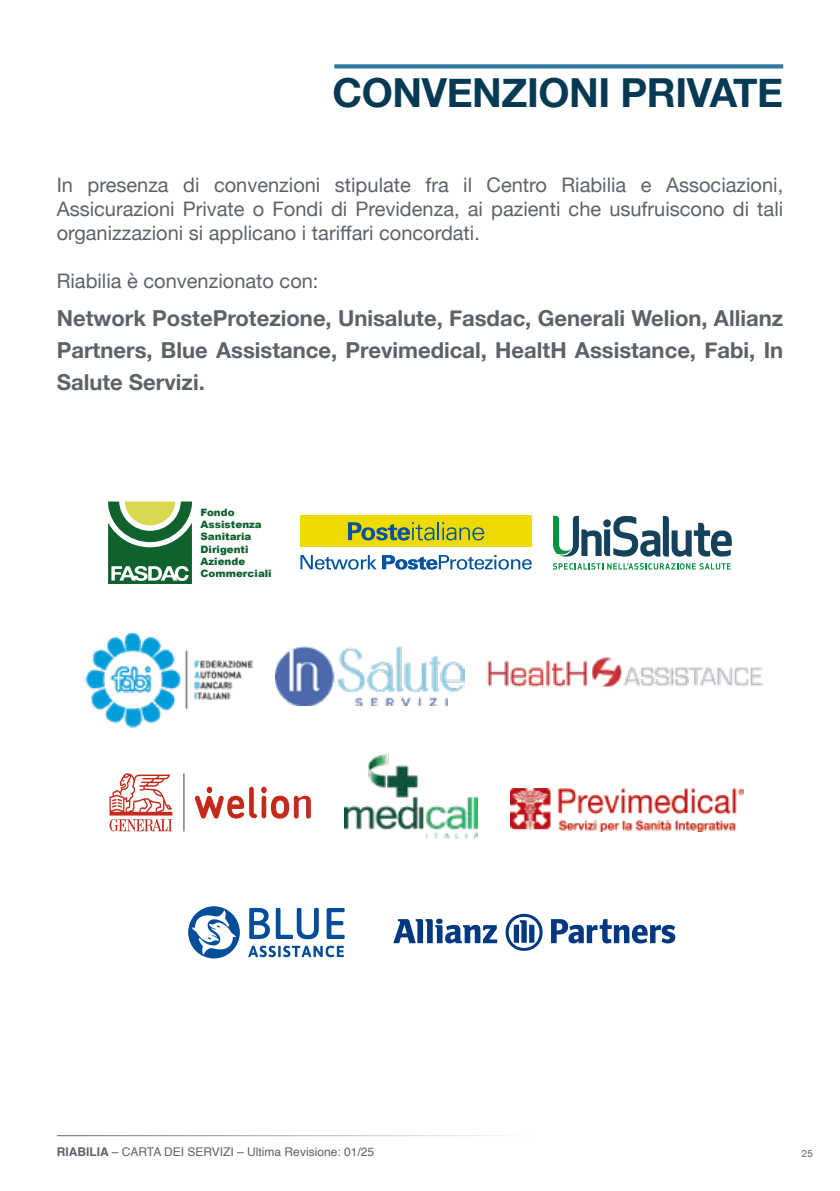
<style>
.page{position:relative;width:840px;height:1191px;background:#fff}
.page>*{position:absolute;margin:0;border:0;box-sizing:border-box;transform-origin:0 0}
.t1{font:700 40px "Helvetica Neue";letter-spacing:-.01em;color:#063a54}
.t2{font:700 22px/32px "Helvetica Neue";color:#5d626a;text-align:justify}
.t3{font:20px/24px "Helvetica Neue";color:#5d626a;text-align:justify}
.t4{font:12px "Helvetica";color:#5d626a}
.t5{font:900 10.2px/12.2px "Arial";color:#0f612e}
.t6{font:10px "Helvetica Neue";color:#5d626a}
.s1{font-weight:700}
</style>
<div class="page">
<svg style="left:334px;top:64px;width:448px;height:5px;background:#4f8cae"></svg>
<svg style="left:300px;top:555px;width:76px;height:14px"></svg>
<svg style="left:382px;top:555px;width:149px;height:14px"></svg>
<div style="left:300px;top:516px;width:231px;height:31px;background:#eddb00"></div>
<svg style="left:348px;top:522px;width:136px;height:18px"></svg>
<svg style="left:109px;top:773px;width:63px;height:58px"></svg>
<svg style="left:194px;top:786px;width:117px;height:32px"></svg>
<hr style="left:183px;top:773px;width:1px;height:58px;background:#808080">
<svg style="left:108px;top:501px;width:84px;height:83px"></svg>
<svg style="left:551px;top:919px;width:124px;height:25px"></svg>
<svg style="left:393px;top:918px;width:104px;height:25px"></svg>
<svg style="left:505px;top:914px;width:38px;height:37px"></svg>
<svg style="left:553px;top:516px;width:178px;height:41px"></svg>
<div style="left:603px;top:519px;width:7px;height:8px;background:#16415c;border-radius:50%"></div>
<svg style="left:553px;top:563px;width:177px;height:7px"></svg>
<div style="left:188px;top:906px;width:52px;height:52px;background:#004d99;border-radius:50%"></div>
<svg style="left:326px;top:908px;width:18px;height:31px"></svg>
<svg style="left:249px;top:907px;width:70px;height:32px"></svg>
<svg style="left:248px;top:945px;width:96px;height:12px"></svg>
<svg style="left:192px;top:910px;width:44px;height:44px"></svg>
<img style="left:510px;top:788px;width:232px;height:43px">
<img style="left:464px;top:657px;width:299px;height:31px">
<img style="left:85px;top:632px;width:169px;height:96px">
<img style="left:275px;top:646px;width:189px;height:59px">
<img style="left:344px;top:754px;width:133px;height:84px">
<h1 class="t1" style="left:332px;top:61px;width:452px">CONVENZIONI PRIVATE</h1>
<p class="t3" style="left:57px;top:174px;width:727px">In presenza di convenzioni stipulate fra il Centro Riabilia e Associazioni, Assicurazioni Private o Fondi di Previdenza, ai pazienti che usufruiscono di tali organizzazioni si applicano i tariffari concordati.</p>
<p class="t3" style="left:57px;top:270px;width:263px">Riabilia è convenzionato con:</p>
<p class="t2" style="left:57px;top:302px;width:727px">Network PosteProtezione, Unisalute, Fasdac, Generali Welion, Allianz Partners, Blue Assistance, Previmedical, HealtH Assistance, Fabi, In Salute Servizi.</p>
<p class="t5" style="left:200px;top:506px;width:73px">Fondo<br>Assistenza<br>Sanitaria<br>Dirigenti<br>Aziende<br>Commerciali</p>
<p class="t4" style="left:57px;top:1142px;width:319px"><span class="s1">RIABILIA</span> – CARTA DEI SERVIZI – Ultima Revisione: 01/25</p>
<p class="t6" style="left:801px;top:1145px;width:13px">25</p>
</div>
